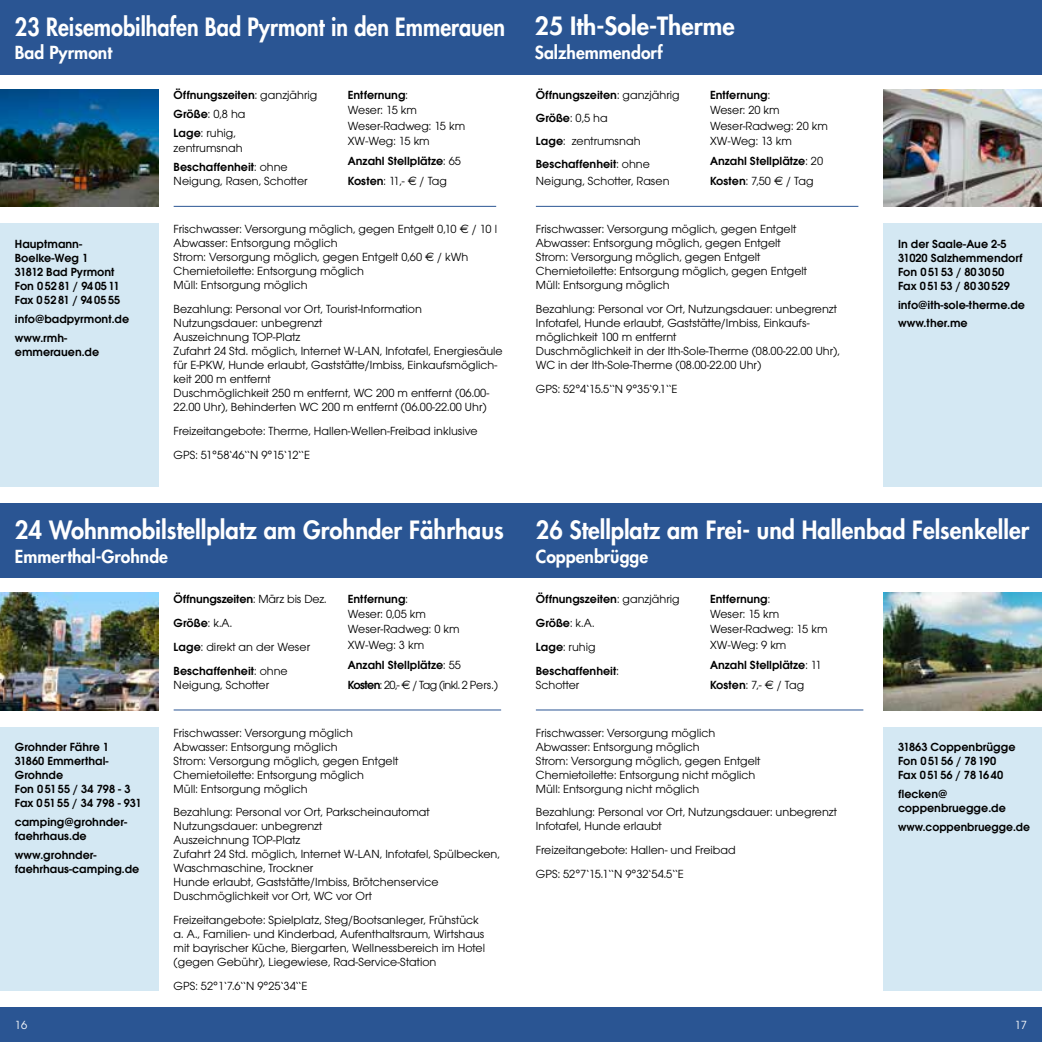
<style>
.page{position:relative;width:1042px;height:1042px;background:#fff}
.page>*{position:absolute;margin:0;border:0;box-sizing:border-box;transform-origin:0 0}
.t1{font:800 24.5px "Futura";color:#fff}
.t2{font:800 24.5px "Futura";color:#fff;scale:.95 1}
.t3{font:800 24.5px "Futura";color:#fff;scale:.88 1}
.t4{font:800 17.5px "Futura";color:#fff}
.t5{font:12.25px/14px "Avant Garde Gothic Itc T";color:#000}
.t6{font:600 12.25px/14px "Avant Garde Gothic Itc T";color:#000}
.t7{font:12.25px/20.3px "Avant Garde Gothic Itc T";letter-spacing:-.05em;color:#000}
.t8{font:12.25px "Avant Garde Gothic Itc T";color:#fff}
.s1{font-weight:600}
.s2{font-weight:400}
.s3{font-family:"Euro Sans";font-weight:400}
.s4{font-family:"Euro Sans"}
</style>
<div class="page">
<div style="left:0;top:1007px;width:1042px;height:35px;background:#2a5593"></div>
<div style="left:521px;top:0;width:521px;height:74px;background:#2a5593"></div>
<div style="left:0;top:0;width:521px;height:74px;background:#2a5593"></div>
<div style="left:0;top:223px;width:159px;height:264px;background:#d4e8f3"></div>
<div style="left:883px;top:223px;width:159px;height:264px;background:#d4e8f3"></div>
<hr style="left:174px;top:206px;width:322px;height:1px;background:#2a5593">
<hr style="left:536px;top:206px;width:322px;height:1px;background:#2a5593">
<div style="left:521px;top:504px;width:521px;height:74px;background:#2a5593"></div>
<div style="left:0;top:504px;width:521px;height:74px;background:#2a5593"></div>
<div style="left:0;top:727px;width:159px;height:264px;background:#d4e8f3"></div>
<div style="left:883px;top:727px;width:159px;height:264px;background:#d4e8f3"></div>
<hr style="left:174px;top:709px;width:327px;height:1px;background:#2a5593">
<hr style="left:536px;top:709px;width:327px;height:1px;background:#2a5593">
<img style="left:0;top:593px;width:159px;height:117px">
<img style="left:0;top:89px;width:159px;height:118px">
<img style="left:883px;top:89px;width:159px;height:118px">
<img style="left:883px;top:593px;width:159px;height:117px">
<h1 class="t3" style="left:15px;top:10px;width:559px">23 Reisemobilhafen Bad Pyrmont in den Emmerauen</h1>
<h2 class="t4" style="left:15px;top:41px;width:99px">Bad Pyrmont</h2>
<p class="t5" style="left:174px;top:85px;width:145px;line-height:19.2px"><span class="s1">Öffnungszeiten</span>: ganzjährig<br><span class="s1">Größe</span>: 0,8 ha<br><span class="s1">Lage</span>: ruhig,</p>
<p class="t5" style="left:174px;top:138px;width:116px;line-height:19.2px">zentrumsnah<br><span class="s1">Beschaffenheit</span>: ohne</p>
<p class="t5" style="left:174px;top:174px;width:135px">Neigung, Rasen, Schotter</p>
<p class="t5" style="left:348px;top:87px;width:119px;line-height:15.4px"><span class="s1">Entfernung</span>:<br>Weser: 15 km<br>Weser-Radweg: 15 km<br>XW-Weg: 15 km</p>
<p class="t6" style="left:348px;top:151px;width:115px;line-height:20.3px">Anzahl Stellplätze<span class="s2">: 65<br></span>Kosten<span class="s2">: 11,-</span> <span class="s3">€</span> <span class="s2">/ Tag</span></p>
<p class="t5" style="left:174px;top:222px;width:325px">Frischwasser: Versorgung möglich, gegen Entgelt 0,10 <span class="s4">€</span> / 10 l Abwasser: Entsorgung möglich<br>Strom: Versorgung möglich, gegen Entgelt 0,60 <span class="s4">€</span> / kWh Chemietoilette: Entsorgung möglich<br>Müll: Entsorgung möglich</p>
<p class="t5" style="left:174px;top:301px;width:330px">Bezahlung: Personal vor Ort, Tourist-Information Nutzungsdauer: unbegrenzt<br>Auszeichnung TOP-Platz<br>Zufahrt 24 Std. möglich, Internet W-LAN, Infotafel, Energiesäule für E-PKW, Hunde erlaubt, Gaststätte/Imbiss, Einkaufsmöglich&shy;keit 200 m entfernt<br>Duschmöglichkeit 250 m entfernt, WC 200 m entfernt (06.00- 22.00 Uhr), Behinderten WC 200 m entfernt (06.00-22.00 Uhr)</p>
<p class="t5" style="left:174px;top:418px;width:306px;line-height:24px">Freizeitangebote: Therme, Hallen-Wellen-Freibad inklusive<br>GPS: 51°58‘46‘‘N 9°15‘12‘‘E</p>
<p class="t6" style="left:15px;top:236px;width:107px">Hauptmann-<br>Boelke-Weg 1<br>31812 Bad Pyrmont<br>Fon 052 81 / 94 05 11<br>Fax 0 5281 / 9405 55</p>
<p class="t6" style="left:15px;top:309px;width:116px;line-height:18.9px">info@badpyrmont.de www.rmh-</p>
<p class="t6" style="left:15px;top:344px;width:86px">emmerauen.de</p>
<h1 class="t1" style="left:15px;top:514px;width:490px">24 Wohnmobilstellplatz am Grohnder Fährhaus</h1>
<h2 class="t4" style="left:15px;top:544px;width:155px">Emmerthal-Grohnde</h2>
<p class="t5" style="left:174px;top:586px;width:154px;line-height:24.2px"><span class="s1">Öffnungszeiten</span>: März bis Dez.<br><span class="s1">Größe</span>: k.A.<br><span class="s1">Lage</span>: direkt an der Weser<br><span class="s1">Beschaffenheit</span>: ohne</p>
<p class="t5" style="left:174px;top:678px;width:97px">Neigung, Schotter</p>
<p class="t5" style="left:348px;top:590px;width:113px;line-height:15.4px"><span class="s1">Entfernung</span>:<br>Weser: 0,05 km<br>Weser-Radweg: 0 km<br>XW-Weg: 3 km</p>
<p class="t7" style="left:348px;top:654px;width:152px"><span class="s1">Anzahl Stellplätze</span>: 55<br><span class="s1">Kosten</span>: 20,- <span class="s4">€</span> / Tag (inkl. 2 Pers.)</p>
<p class="t5" style="left:174px;top:725px;width:226px">Frischwasser: Versorgung möglich Abwasser: Entsorgung möglich<br>Strom: Versorgung möglich, gegen Entgelt Chemietoilette: Entsorgung möglich<br>Müll: Entsorgung möglich</p>
<p class="t5" style="left:174px;top:805px;width:328px">Bezahlung: Personal vor Ort, Parkscheinautomat Nutzungsdauer: unbegrenzt<br>Auszeichnung TOP-Platz<br>Zufahrt 24 Std. möglich, Internet W-LAN, Infotafel, Spülbecken, Waschmaschine, Trockner<br>Hunde erlaubt, Gaststätte/Imbiss, Brötchenservice Duschmöglichkeit vor Ort, WC vor Ort</p>
<p class="t5" style="left:174px;top:913px;width:313px">Freizeitangebote: Spielplatz, Steg/Bootsanleger, Frühstück a. A., Familien- und Kinderbad, Aufenthaltsraum, Wirtshaus mit bayrischer Küche, Biergarten, Wellnessbereich im Hotel (gegen Gebühr), Liegewiese, Rad-Service-Station</p>
<p class="t5" style="left:174px;top:979px;width:135px">GPS: 52°1‘7.6‘‘N 9°25‘34‘‘E</p>
<p class="t6" style="left:15px;top:740px;width:128px">Grohnder Fähre 1<br>31860 Emmerthal-<br>Grohnde<br>Fon 051 55 / 34 798 - 3<br>Fax 0 51 55 / 34 798 - 931</p>
<p class="t6" style="left:15px;top:815px;width:114px">camping@grohnder&shy;faehrhaus.de</p>
<p class="t6" style="left:15px;top:848px;width:126px">www.grohnder&shy;faehrhaus-camping.de</p>
<h1 class="t1" style="left:535px;top:10px;width:201px">25 Ith-Sole-Therme</h1>
<h2 class="t4" style="left:535px;top:41px;width:129px">Salzhemmendorf</h2>
<p class="t6" style="left:536px;top:83px;width:145px;line-height:22.9px">Öffnungszeiten<span class="s2">: ganzjährig<br></span>Größe<span class="s2">: 0,5 ha<br></span>Lage<span class="s2">: zentrumsnah<br></span>Beschaffenheit<span class="s2">: ohne</span></p>
<p class="t5" style="left:536px;top:174px;width:135px">Neigung, Schotter, Rasen</p>
<p class="t5" style="left:710px;top:87px;width:119px;line-height:15.4px"><span class="s1">Entfernung</span>:<br>Weser: 20 km<br>Weser-Radweg: 20 km<br>XW-Weg: 13 km</p>
<p class="t6" style="left:710px;top:151px;width:115px;line-height:20.3px">Anzahl Stellplätze<span class="s2">: 20<br></span>Kosten<span class="s2">: 7,50</span> <span class="s3">€</span> <span class="s2">/ Tag</span></p>
<p class="t5" style="left:536px;top:222px;width:273px">Frischwasser: Versorgung möglich, gegen Entgelt Abwasser: Entsorgung möglich, gegen Entgelt Strom: Versorgung möglich, gegen Entgelt Chemietoilette: Entsorgung möglich, gegen Entgelt Müll: Entsorgung möglich</p>
<p class="t5" style="left:536px;top:301px;width:305px">Bezahlung: Personal vor Ort, Nutzungsdauer: unbegrenzt Infotafel, Hunde erlaubt, Gaststätte/Imbiss, Einkaufs&shy;möglichkeit 100 m entfernt<br>Duschmöglichkeit in der Ith-Sole-Therme (08.00-22.00 Uhr), WC in der Ith-Sole-Therme (08.00-22.00 Uhr)</p>
<p class="t5" style="left:536px;top:381px;width:143px">GPS: 52°4‘15.5‘‘N 9°35‘9.1‘‘E</p>
<p class="t6" style="left:898px;top:236px;width:126px">In der Saale-Aue 2-5<br>31020 Salzhemmendorf<br>Fon 0 51 53 / 80 3050<br>Fax 0 5153 / 80 30529</p>
<p class="t6" style="left:898px;top:295px;width:128px;line-height:18.9px">info@ith-sole-therme.de www.ther.me</p>
<h1 class="t2" style="left:536px;top:514px;width:521px">26 Stellplatz am Frei- und Hallenbad Felsenkeller</h1>
<h2 class="t4" style="left:536px;top:544px;width:114px">Coppenbrügge</h2>
<p class="t6" style="left:536px;top:586px;width:145px;line-height:24.2px">Öffnungszeiten<span class="s2">: ganzjährig<br></span>Größe<span class="s2">: k.A.<br></span>Lage<span class="s2">: ruhig<br></span>Beschaffenheit<span class="s2">:</span></p>
<p class="t5" style="left:536px;top:678px;width:45px">Schotter</p>
<p class="t5" style="left:710px;top:590px;width:119px;line-height:15.4px"><span class="s1">Entfernung</span>:<br>Weser: 15 km<br>Weser-Radweg: 15 km<br>XW-Weg: 9 km</p>
<p class="t6" style="left:710px;top:654px;width:113px;line-height:20.3px">Anzahl Stellplätze<span class="s2">: 11<br></span>Kosten<span class="s2">: 7,-</span> <span class="s3">€</span> <span class="s2">/ Tag</span></p>
<p class="t5" style="left:536px;top:725px;width:226px">Frischwasser: Versorgung möglich Abwasser: Entsorgung möglich<br>Strom: Versorgung möglich, gegen Entgelt Chemietoilette: Entsorgung nicht möglich Müll: Entsorgung nicht möglich</p>
<p class="t5" style="left:536px;top:805px;width:303px">Bezahlung: Personal vor Ort, Nutzungsdauer: unbegrenzt<br>Infotafel, Hunde erlaubt</p>
<p class="t5" style="left:536px;top:838px;width:201px;line-height:24px">Freizeitangebote: Hallen- und Freibad<br>GPS: 52°7‘15.1‘‘N 9°32‘54.5‘‘E</p>
<p class="t6" style="left:898px;top:740px;width:119px">31863 Coppenbrügge<br>Fon 0 51 56 / 78 190<br>Fax 0 5156 / 78 1640</p>
<p class="t6" style="left:898px;top:787px;width:109px">flecken@ coppenbruegge.de</p>
<p class="t6" style="left:898px;top:820px;width:134px">www.coppenbruegge.de</p>
<p class="t8" style="left:15px;top:1018px;width:14px">16</p>
<p class="t8" style="left:1015px;top:1018px;width:14px">17</p>
</div>
